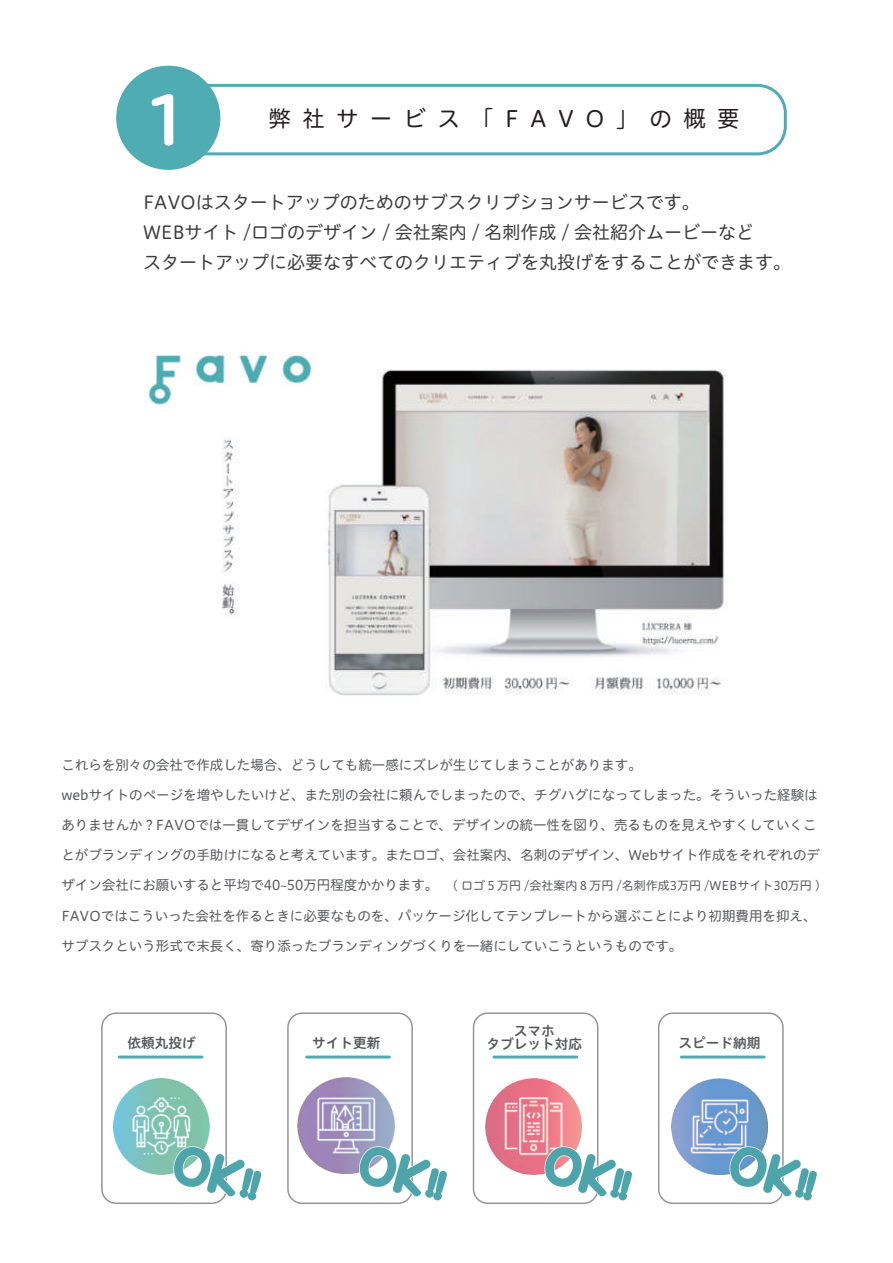
<style>
.page{position:relative;width:893px;height:1263px;background:#fff}
.page>*{position:absolute;margin:0;border:0;box-sizing:border-box;transform-origin:0 0}
.t1{font:66.75px "Hiragino UD Sans R Std W6";color:#fff}
.t2{font:22.5px "Hiragino UD Sans R Std W4";letter-spacing:.5em;color:#231f20}
.t3{font:18px/30px "Hiragino UD Sans R Std W4";color:#3e3e3f}
.t4{font:13.65px/13.5px "Hiragino UD Sans R Std W6";color:#57585a;text-align:center}
.t5{font:13.5px "Hiragino UD Sans R Std W4";color:#57585a}
.t6{font:12px "Hiragino UD Sans R Std W4";color:#57585a}
.s1{font-size:13.5px}
</style>
<div class="page">
<img style="left:671px;top:1079px;width:96px;height:96px">
<img style="left:485px;top:1078px;width:97px;height:96px">
<img style="left:298px;top:1077px;width:96px;height:97px">
<img style="left:114px;top:1079px;width:95px;height:95px">
<img style="left:146px;top:352px;width:581px;height:344px">
<div style="left:116px;top:66px;width:104px;height:104px;background:#4facb2;border-radius:50%"></div>
<div style="left:169px;top:84px;width:618px;height:71px;border:3px solid #4facb2;border-radius:28px"></div>
<div style="left:101px;top:1012px;width:126px;height:192px;border:2px solid #939598;border-radius:14px"></div>
<svg style="left:169px;top:1135px;width:93px;height:69px"></svg>
<div style="left:287px;top:1012px;width:126px;height:192px;border:2px solid #939598;border-radius:14px"></div>
<svg style="left:355px;top:1135px;width:92px;height:69px"></svg>
<div style="left:473px;top:1012px;width:125px;height:192px;border:2px solid #939598;border-radius:14px"></div>
<svg style="left:540px;top:1135px;width:93px;height:69px"></svg>
<div style="left:658px;top:1012px;width:126px;height:192px;border:2px solid #939598;border-radius:14px"></div>
<svg style="left:725px;top:1135px;width:92px;height:69px"></svg>
<hr style="left:119px;top:1055px;width:83px;height:3px;background:#4facb2">
<hr style="left:307px;top:1055px;width:82px;height:3px;background:#4facb2">
<hr style="left:494px;top:1055px;width:83px;height:3px;background:#4facb2">
<hr style="left:681px;top:1055px;width:83px;height:3px;background:#4facb2">
<h1 class="t1" style="left:134px;top:69px;width:68px">１</h1>
<h2 class="t2" style="left:269px;top:101px;width:472px">弊社サービス「FAVO」の概要</h2>
<h3 class="t3" style="left:143px;top:186px;width:649px">FAVOはスタートアップのためのサブスクリプションサービスです。<br>WEBサイト /ロゴのデザイン / 会社案内 / 名刺作成 / 会社紹介ムービーなど<br>スタートアップに必要なすべてのクリエティブを丸投げをすることができます。</h3>
<p class="t5" style="left:61px;top:755px;width:582px">これらを別々の会社で作成した場合、どうしても統一感にズレが生じてしまうことがあります。</p>
<p class="t5" style="left:61px;top:785px;width:758px">webサイトのページを増やしたいけど、また別の会社に頼んでしまったので、チグハグになってしまった。そういった経験は</p>
<p class="t5" style="left:61px;top:815px;width:757px">ありませんか？FAVOでは一貫してデザインを担当することで、デザインの統一性を図り、売るものを見えやすくしていくこ</p>
<p class="t5" style="left:61px;top:845px;width:760px">とがブランディングの手助けになると考えています。またロゴ、会社案内、名刺のデザイン、Webサイト作成をそれぞれのデ</p>
<p class="t6" style="left:61px;top:876px;width:767px"><span class="s1">ザイン会社にお願いすると平均で40~50万円程度かかります。　</span>（ ロゴ５万円 /会社案内８万円 /名刺作成3万円 /WEBサイト30万円 ）</p>
<p class="t5" style="left:61px;top:905px;width:757px">FAVOではこういった会社を作るときに必要なものを、パッケージ化してテンプレートから選ぶことにより初期費用を抑え、</p>
<p class="t5" style="left:61px;top:935px;width:622px">サブスクという形式で末長く、寄り添ったブランディングづくりを一緒にしていこうというものです。</p>
<p class="t4" style="left:128px;top:1035px;width:70px">依頼丸投げ</p>
<p class="t4" style="left:312px;top:1035px;width:70px">サイト更新</p>
<p class="t4" style="left:486px;top:1023px;width:97px">スマホ<br>タブレット対応</p>
<p class="t4" style="left:678px;top:1035px;width:84px">スピード納期</p>
</div>
